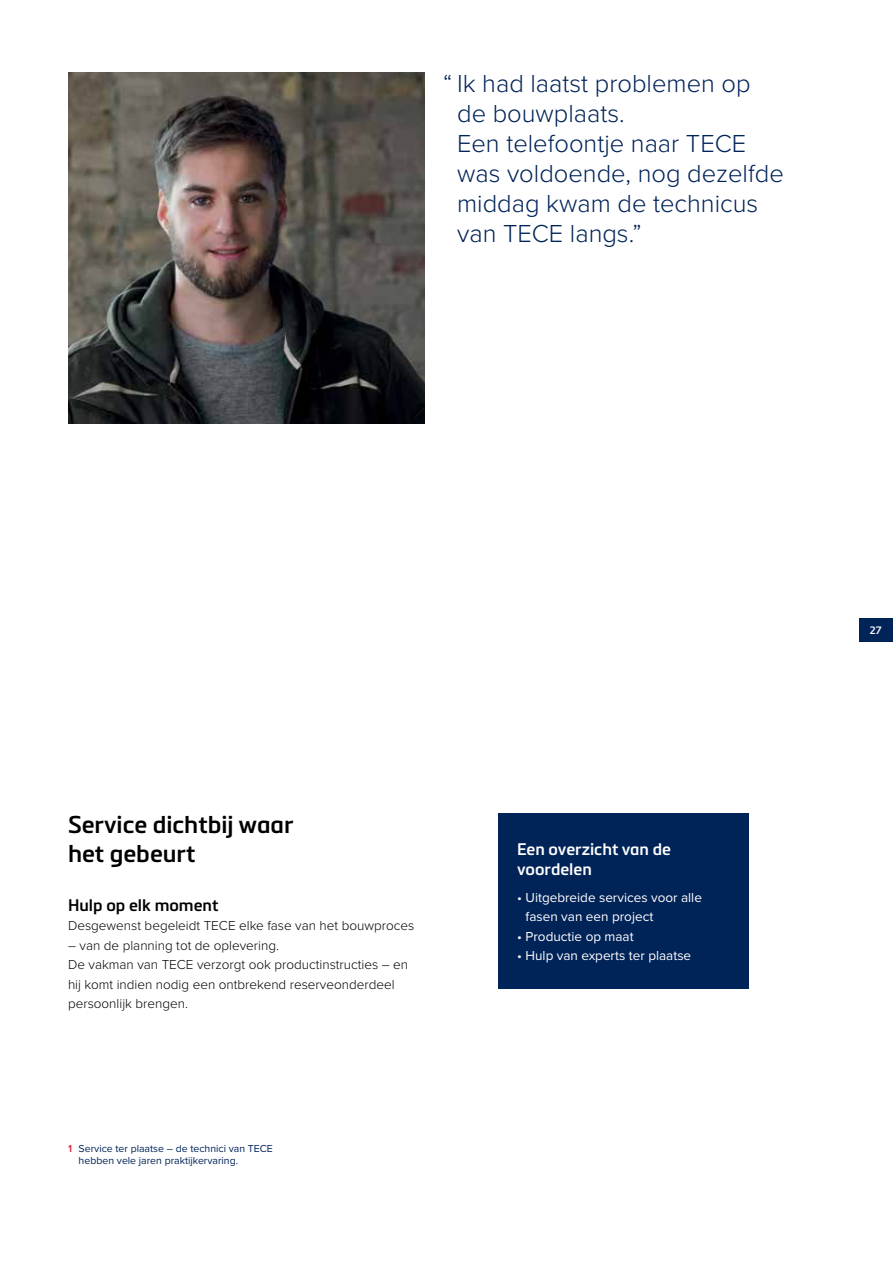
<style>
.page{position:relative;width:893px;height:1263px;background:#fff}
.page>*{position:absolute;margin:0;border:0;box-sizing:border-box;transform-origin:0 0}
.t1{font:300 25.5px/30px "Proxima Nova";color:#002358}
.t2{font:600 24px/29.2px "Metronic Pro";color:#000}
.t3{font:600 16.5px/19.5px "Metronic Pro";color:#fff}
.t4{font:600 16.5px "Metronic Pro";color:#000}
.t5{font:300 13.5px/19.5px "Proxima Nova";color:#000}
.t6{font:13.5px/19.5px "Proxima Nova";color:#fff}
.t7{font:10.5px/12.9px "Proxima Nova";color:#002358}
.t8{font:600 10.5px "Metronic Pro";color:#fff}
.s1{font-weight:600;color:#da1a32}
</style>
<div class="page">
<img style="left:68px;top:72px;width:356px;height:351px">
<div style="left:498px;top:813px;width:250px;height:176px;background:#002358"></div>
<div style="left:859px;top:618px;width:34px;height:24px;background:#002358"></div>
<h1 class="t1" style="left:457px;top:67px;width:328px;text-indent:-14px">“ Ik had laatst problemen op de bouwplaats.<br>Een telefoontje naar TECE was voldoende, nog dezelfde middag kwam de technicus van TECE langs.”</h1>
<h2 class="t2" style="left:68px;top:809px;width:227px">Service dichtbij waar het gebeurt</h2>
<p class="t4" style="left:68px;top:895px;width:152px">Hulp op elk moment</p>
<p class="t5" style="left:68px;top:915px;width:348px">Desgewenst begeleidt TECE elke fase van het bouwproces</p>
<p class="t5" style="left:68px;top:935px;width:342px">– van de planning tot de oplevering.<br>De vakman van TECE verzorgt ook productinstructies – en hij komt indien nodig een ontbrekend reserveonderdeel persoonlijk brengen.</p>
<p class="t7" style="left:79px;top:1141px;width:196px;text-indent:-11px"><span class="s1">1</span> Service ter plaatse – de technici van TECE hebben vele jaren praktijkervaring.</p>
<p class="t3" style="left:517px;top:839px;width:155px">Een overzicht van de voordelen</p>
<p class="t6" style="left:526px;top:887px;width:178px;text-indent:-9px">• Uitgebreide services voor alle fasen van een project</p>
<p class="t6" style="left:517px;top:926px;width:118px">• Productie op maat</p>
<p class="t6" style="left:517px;top:945px;width:176px">• Hulp van experts ter plaatse</p>
<p class="t8" style="left:870px;top:624px;width:13px">27</p>
</div>
